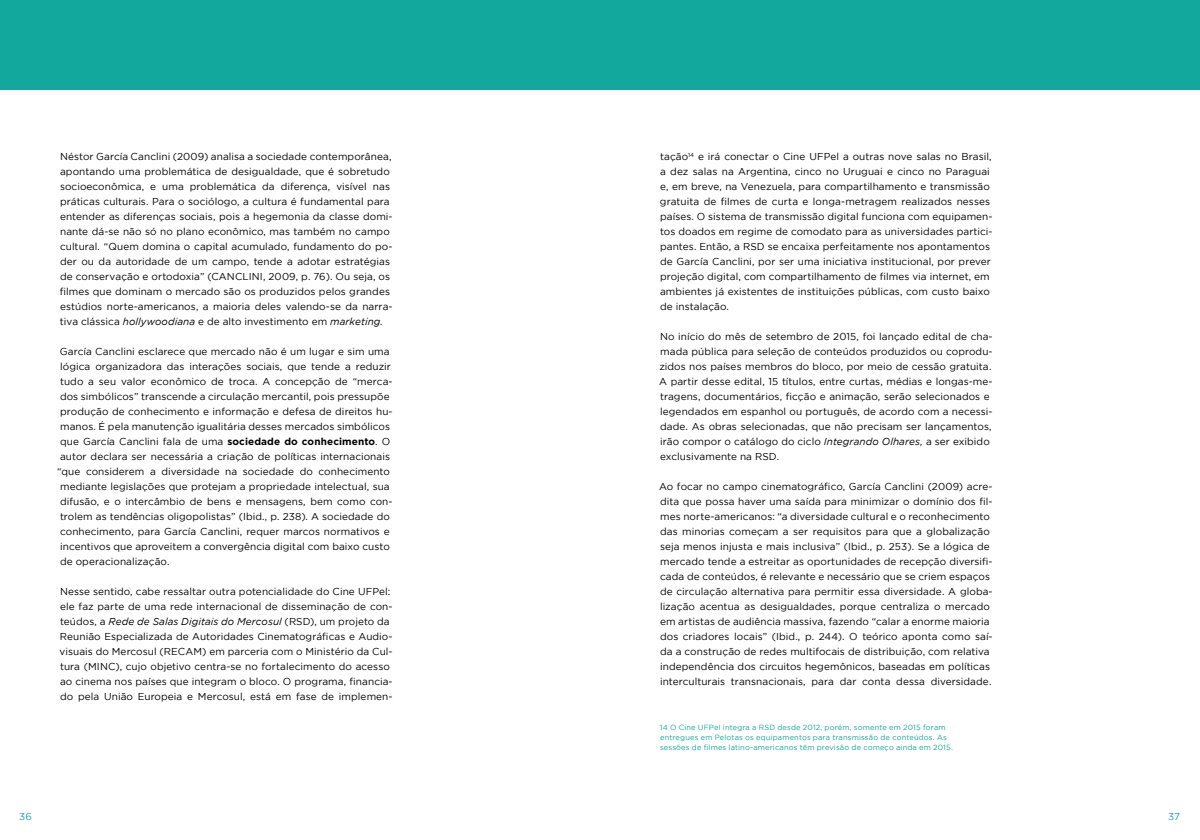
<style>
.page{position:relative;width:1200px;height:840px;background:#fff}
.page>*{position:absolute;margin:0;border:0;box-sizing:border-box;transform-origin:0 0}
.t1{font:10px/15px "Gotham";letter-spacing:.01em;color:#000}
.t2{font:10px "Gotham";color:#12a89d}
.t3{font:7.5px/10px "Gotham";letter-spacing:.02em;color:#12a89d}
.s1{font-style:italic}
.s2{font-weight:700}
</style>
<div class="page">
<div style="left:0;top:0;width:600px;height:90px;background:#12a89d"></div>
<div style="left:600px;top:0;width:600px;height:90px;background:#12a89d"></div>
<p class="t1" style="left:60px;top:149px;width:334px">Néstor García Canclini (2009) analisa a sociedade contemporânea, apontando uma problemática de desigualdade, que é sobretudo socioeconômica, e uma problemática da diferença, visível nas práticas culturais. Para o sociólogo, a cultura é fundamental para entender as diferenças sociais, pois a hegemonia da classe domi&shy;nante dá-se não só no plano econômico, mas também no campo cultural. “Quem domina o capital acumulado, fundamento do po&shy;der ou da autoridade de um campo, tende a adotar estratégias de conservação e ortodoxia” (CANCLINI, 2009, p. 76). Ou seja, os filmes que dominam o mercado são os produzidos pelos grandes estúdios norte-americanos, a maioria deles valendo-se da narra&shy;tiva clássica <span class="s1">hollywoodiana</span> e de alto investimento em <span class="s1">marketing.</span></p>
<p class="t1" style="left:60px;top:344px;width:331px">García Canclini esclarece que mercado não é um lugar e sim uma</p>
<p class="t1" style="left:60px;top:359px;width:332px">lógica organizadora das interações sociais, que tende a reduzir</p>
<p class="t1" style="left:60px;top:374px;width:334px">tudo a seu valor econômico de troca. A concepção de “merca-</p>
<p class="t1" style="left:60px;top:389px;width:331px">dos simbólicos” transcende a circulação mercantil, pois pressupõe</p>
<p class="t1" style="left:60px;top:404px;width:334px">produção de conhecimento e informação e defesa de direitos hu-</p>
<p class="t1" style="left:60px;top:419px;width:331px">manos. É pela manutenção igualitária desses mercados simbólicos</p>
<p class="t1" style="left:60px;top:434px;width:332px">que García Canclini fala de uma <span class="s2">sociedade do conhecimento</span>. O</p>
<p class="t1" style="left:60px;top:449px;width:331px">autor declara ser necessária a criação de políticas internacionais</p>
<p class="t1" style="left:57px;top:464px;width:334px">“que considerem a diversidade na sociedade do conhecimento</p>
<p class="t1" style="left:60px;top:479px;width:331px">mediante legislações que protejam a propriedade intelectual, sua</p>
<p class="t1" style="left:60px;top:494px;width:334px">difusão, e o intercâmbio de bens e mensagens, bem como con-</p>
<p class="t1" style="left:60px;top:509px;width:331px">trolem as tendências oligopolistas” (Ibid., p. 238). A sociedade do</p>
<p class="t1" style="left:60px;top:524px;width:331px">conhecimento, para García Canclini, requer marcos normativos e</p>
<p class="t1" style="left:60px;top:539px;width:331px">incentivos que aproveitem a convergência digital com baixo custo</p>
<p class="t1" style="left:60px;top:554px;width:111px">de operacionalização.</p>
<p class="t1" style="left:60px;top:584px;width:335px">Nesse sentido, cabe ressaltar outra potencialidade do Cine UFPel: ele faz parte de uma rede internacional de disseminação de con&shy;teúdos, a <span class="s1">Rede de Salas Digitais do Mercosul</span> (RSD), um projeto da Reunião Especializada de Autoridades Cinematográficas e Audio&shy;visuais do Mercosul (RECAM) em parceria com o Ministério da Cul&shy;tura (MINC), cujo objetivo centra-se no fortalecimento do acesso ao cinema nos países que integram o bloco. O programa, financia&shy;do pela União Europeia e Mercosul, está em fase de implemen-</p>
<p class="t1" style="left:660px;top:149px;width:334px">tação<sup>14</sup> e irá conectar o Cine UFPel a outras nove salas no Brasil, a dez salas na Argentina, cinco no Uruguai e cinco no Paraguai e, em breve, na Venezuela, para compartilhamento e transmissão gratuita de filmes de curta e longa-metragem realizados nesses países. O sistema de transmissão digital funciona com equipamen&shy;tos doados em regime de comodato para as universidades partici&shy;pantes. Então, a RSD se encaixa perfeitamente nos apontamentos de García Canclini, por ser uma iniciativa institucional, por prever projeção digital, com compartilhamento de filmes via internet, em ambientes já existentes de instituições públicas, com custo baixo de instalação.</p>
<p class="t1" style="left:659px;top:329px;width:335px">No início do mês de setembro de 2015, foi lançado edital de cha&shy;mada pública para seleção de conteúdos produzidos ou coprodu&shy;zidos nos países membros do bloco, por meio de cessão gratuita.<br>A partir desse edital, 15 títulos, entre curtas, médias e longas-me&shy;tragens, documentários, ficção e animação, serão selecionados e legendados em espanhol ou português, de acordo com a necessi&shy;dade. As obras selecionadas, que não precisam ser lançamentos, irão compor o catálogo do ciclo <span class="s1">Integrando Olhares,</span> a ser exibido exclusivamente na RSD.</p>
<p class="t1" style="left:659px;top:479px;width:335px">Ao focar no campo cinematográfico, García Canclini (2009) acre&shy;dita que possa haver uma saída para minimizar o domínio dos fil&shy;mes norte-americanos: “a diversidade cultural e o reconhecimento das minorias começam a ser requisitos para que a globalização seja menos injusta e mais inclusiva” (Ibid., p. 253). Se a lógica de mercado tende a estreitar as oportunidades de recepção diversifi&shy;cada de conteúdos, é relevante e necessário que se criem espaços de circulação alternativa para permitir essa diversidade. A globa&shy;lização acentua as desigualdades, porque centraliza o mercado em artistas de audiência massiva, fazendo “calar a enorme maioria dos criadores locais” (Ibid., p. 244). O teórico aponta como saí&shy;da a construção de redes multifocais de distribuição, com relativa independência dos circuitos hegemônicos, baseadas em políticas interculturais transnacionais, para dar conta dessa diversidade.</p>
<p class="t3" style="left:660px;top:722px;width:295px">14 O Cine UFPel integra a RSD desde 2012, porém, somente em 2015 foram entregues em Pelotas os equipamentos para transmissão de conteúdos. As sessões de filmes latino-americanos têm previsão de começo ainda em 2015.</p>
<p class="t2" style="left:19px;top:811px;width:14px">36</p>
<p class="t2" style="left:1168px;top:811px;width:14px">37</p>
</div>
